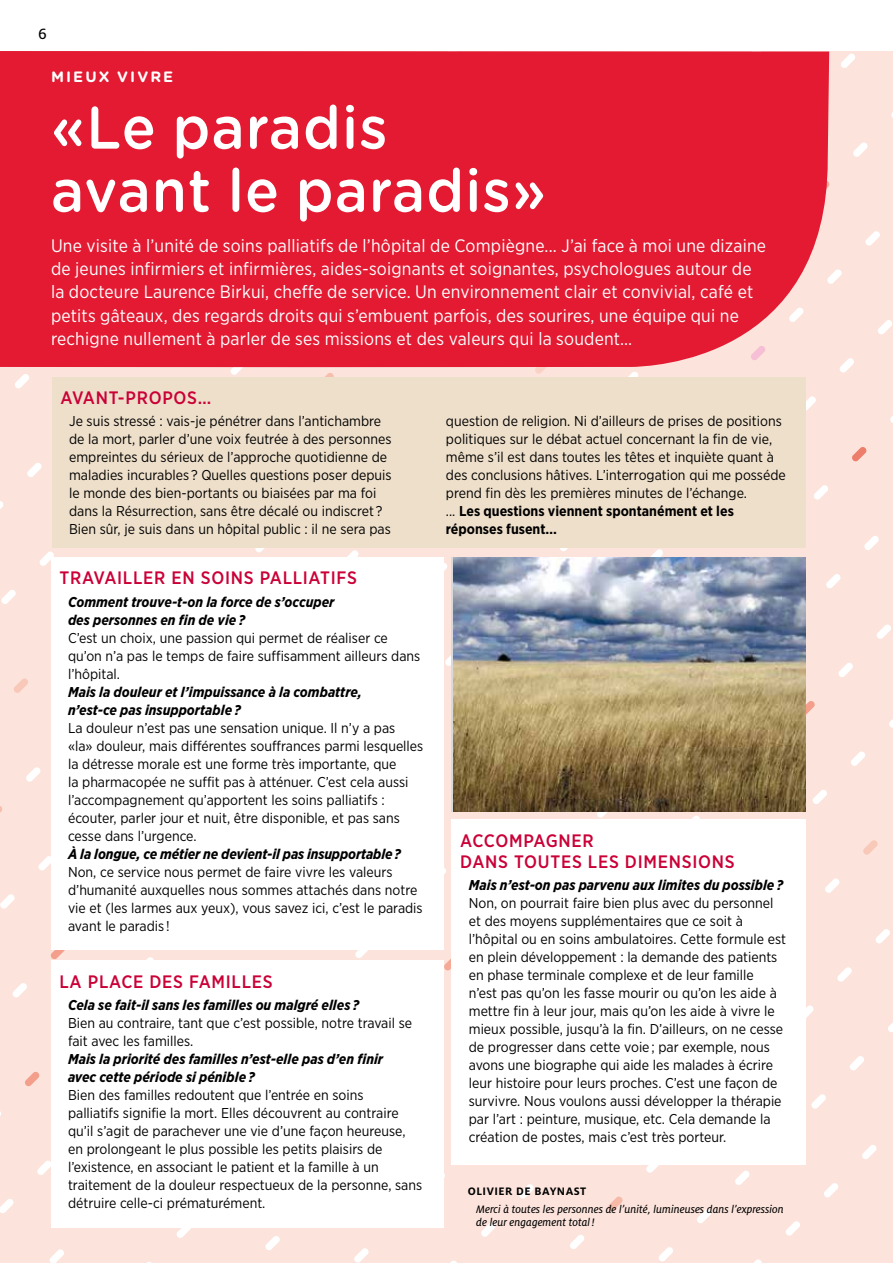
<style>
.page{position:relative;width:893px;height:1263px;background:#fff}
.page>*{position:absolute;margin:0;border:0;box-sizing:border-box;transform-origin:0 0}
.t1{font:500 60px/63px "Gotham Rounded";letter-spacing:.02em;color:#fff;scale:.94 1}
.t2{font:18px/23.2px "Gotham Narrow";letter-spacing:.01em;color:#fff}
.t3{font:500 18px/21px "Gotham Narrow";letter-spacing:.04em;color:#ca0037}
.t4{font:16.5px "Milo OT Text";color:#000}
.t5{font:700 15px "Gotham Rounded";letter-spacing:.14em;color:#fff}
.t6{font:14.25px/18px "Gotham Narrow";color:#000}
.t7{font:italic 700 14.25px/18px "Gotham Narrow";color:#000}
.t8{font:12px/13.5px "Milo OT Text Ita";color:#000}
.t9{font:700 12px "Milo OT";letter-spacing:.04em;color:#000}
.s1{font-weight:700}
</style>
<div class="page">
<div style="left:0;top:51px;width:893px;height:1212px;background:#fce4dc"></div>
<div style="left:0;top:367px;width:260px;height:290px;background:#fce4dc"></div>
<div style="left:51px;top:557px;width:393px;height:393px;background:#fff"></div>
<div style="left:51px;top:961px;width:393px;height:267px;background:#fff"></div>
<div style="left:52px;top:377px;width:754px;height:170px;background:#eedfca"></div>
<div style="left:452px;top:820px;width:354px;height:345px;background:#fff"></div>
<img style="left:454px;top:557px;width:352px;height:254px">
<div style="left:0;top:51px;width:829px;height:316px;background:#e31a32"></div>
<p class="t4" style="left:38px;top:24px;width:10px">6</p>
<p class="t5" style="left:51px;top:65px;width:124px">MI EUX VIVRE</p>
<h1 class="t1" style="left:51px;top:93px;width:528px">«Le paradis avant le paradis»</h1>
<p class="t2" style="left:51px;top:234px;width:717px">Une visite à l’unité de soins palliatifs de l’hôpital de Compiègne... J’ai face à moi une dizaine de jeunes infirmiers et infirmières, aides-soignants et soignantes, psychologues autour de la docteure Laurence Birkui, cheffe de service. Un environnement clair et convivial, café et petits gâteaux, des regards droits qui s’embuent parfois, des sourires, une équipe qui ne rechigne nullement à parler de ses missions et des valeurs qui la soudent…</p>
<p class="t3" style="left:61px;top:387px;width:152px">AVANT-PROPOS…</p>
<p class="t6" style="left:69px;top:412px;width:324px">Je suis stressé : vais-je pénétrer dans l’antichambre de la mort, parler d’une voix feutrée à des personnes empreintes du sérieux de l’approche quotidienne de maladies incurables ? Quelles questions poser depuis le monde des bien-portants ou biaisées par ma foi dans la Résurrection, sans être décalé ou indiscret ?<br>Bien sûr, je suis dans un hôpital public : il ne sera pas</p>
<p class="t6" style="left:446px;top:412px;width:341px">question de religion. Ni d’ailleurs de prises de positions politiques sur le débat actuel concernant la fin de vie, même s’il est dans toutes les têtes et inquiète quant à des conclusions hâtives. L’interrogation qui me posséde prend fin dès les premières minutes de l’échange.<br>... <span class="s1">Les questions viennent spontanément et les réponses fusent…</span></p>
<p class="t3" style="left:60px;top:567px;width:299px">TRAVAILLER EN SOINS PALLIATIFS</p>
<p class="t7" style="left:68px;top:592px;width:268px">Comment trouve-t-on la force de s’occuper des personnes en fin de vie ?</p>
<p class="t6" style="left:68px;top:628px;width:354px">C’est un choix, une passion qui permet de réaliser ce qu’on n’a pas le temps de faire suffisamment ailleurs dans l’hôpital.</p>
<p class="t7" style="left:68px;top:682px;width:295px">Mais la douleur et l’impuissance à la combattre, n’est-ce pas insupportable ?</p>
<p class="t6" style="left:68px;top:718px;width:357px">La douleur n’est pas une sensation unique. Il n’y a pas «la» douleur, mais différentes souffrances parmi lesquelles la détresse morale est une forme très importante, que<br>la pharmacopée ne suffit pas à atténuer. C’est cela aussi l’accompagnement qu’apportent les soins palliatifs : écouter, parler jour et nuit, être disponible, et pas sans cesse dans l’urgence.</p>
<p class="t7" style="left:68px;top:844px;width:334px">À la longue, ce métier ne devient-il pas insupportable ?</p>
<p class="t6" style="left:68px;top:862px;width:356px">Non, ce service nous permet de faire vivre les valeurs d’humanité auxquelles nous sommes attachés dans notre vie et (les larmes aux yeux), vous savez ici, c’est le paradis avant le paradis !</p>
<p class="t3" style="left:60px;top:971px;width:215px">LA PLACE DES FAMILLES</p>
<p class="t7" style="left:68px;top:996px;width:293px">Cela se fait-il sans les familles ou malgré elles ?</p>
<p class="t6" style="left:68px;top:1014px;width:346px">Bien au contraire, tant que c’est possible, notre travail se fait avec les familles.</p>
<p class="t7" style="left:68px;top:1050px;width:317px">Mais la priorité des familles n’est-elle pas d’en finir avec cette période si pénible ?</p>
<p class="t6" style="left:68px;top:1086px;width:356px">Bien des familles redoutent que l’entrée en soins<br>palliatifs signifie la mort. Elles découvrent au contraire qu’il s’agit de parachever une vie d’une façon heureuse, en prolongeant le plus possible les petits plaisirs de l’existence, en associant le patient et la famille à un traitement de la douleur respectueux de la personne, sans détruire celle-ci prématurément.</p>
<p class="t3" style="left:460px;top:830px;width:276px">ACCOMPAGNER<br>DANS TOUTES LES DIMENSIONS</p>
<p class="t7" style="left:469px;top:876px;width:316px">Mais n’est-on pas parvenu aux limites du possible ?</p>
<p class="t6" style="left:469px;top:894px;width:319px">Non, on pourrait faire bien plus avec du personnel et des moyens supplémentaires que ce soit à l’hôpital ou en soins ambulatoires. Cette formule est en plein développement : la demande des patients en phase terminale complexe et de leur famille<br>n’est pas qu’on les fasse mourir ou qu’on les aide à mettre fin à leur jour, mais qu’on les aide à vivre le mieux possible, jusqu’à la fin. D’ailleurs, on ne cesse de progresser dans cette voie ; par exemple, nous avons une biographe qui aide les malades à écrire leur histoire pour leurs proches. C’est une façon de survivre. Nous voulons aussi développer la thérapie par l’art : peinture, musique, etc. Cela demande la création de postes, mais c’est très porteur.</p>
<p class="t9" style="left:468px;top:1184px;width:120px">OLIVIER DE BAYNAST</p>
<p class="t8" style="left:476px;top:1202px;width:309px">Merci à toutes les personnes de l’unité, lumineuses dans l’expression de leur engagement total !</p>
</div>
